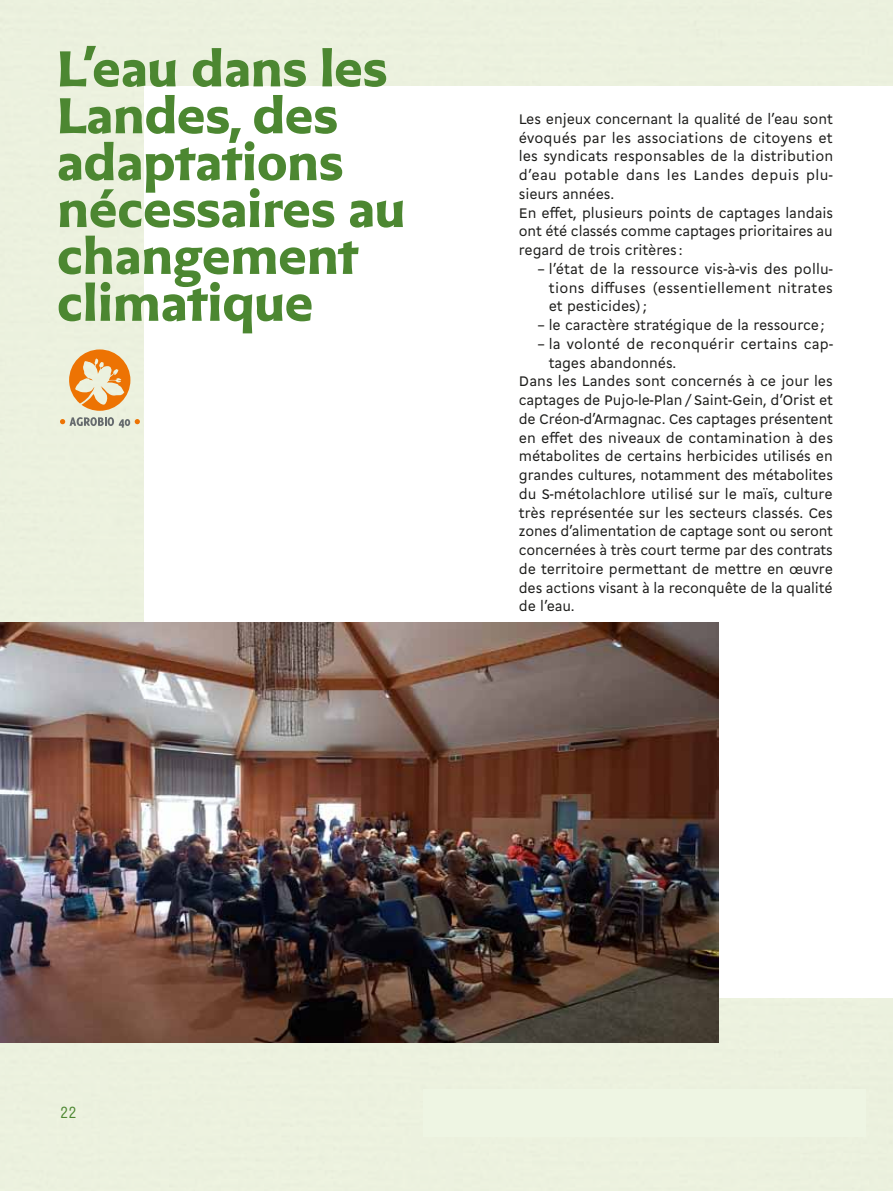
<style>
.page{position:relative;width:893px;height:1191px;background:#eef5e3}
.page>*{position:absolute;margin:0;border:0;box-sizing:border-box;transform-origin:0 0}
.t1{font:900 54.75px/46.8px "Cobalte";letter-spacing:-.02em;color:#4c8731}
.t2{font:15px/18.8px "Cogito";letter-spacing:-.005em;color:#1d1d1b}
.t3{font:15px "Cogito";letter-spacing:.015em;color:#1d1d1b}
.t4{font:300 15px "Stratos";color:#4c8731}
</style>
<div class="page">
<div style="left:145px;top:86px;width:748px;height:911px;background:#fff"></div>
<img style="left:0;top:622px;width:718px;height:420px">
<svg style="left:69px;top:349px;width:61px;height:62px"></svg>
<svg style="left:60px;top:417px;width:80px;height:11px"></svg>
<h1 class="t1" style="left:56px;top:43px;width:352px">L’eau dans les<br>Landes, des adaptations nécessaires au changement climatique</h1>
<p class="t2" style="left:519px;top:108px;width:316px">Les enjeux concernant la qualité de l’eau sont évoqués par les associations de citoyens et les syndicats responsables de la distribution d’eau potable dans les Landes depuis plu&shy;sieurs années.<br>En effet, plusieurs points de captages landais ont été classés comme captages prioritaires au regard de trois critères :</p>
<p class="t2" style="left:549px;top:258px;width:286px;text-align:justify;text-indent:-11px">– l’état de la ressource vis-à-vis des pollu&shy;tions diffuses (essentiellement nitrates et pesticides) ;</p>
<p class="t2" style="left:538px;top:315px;width:289px">– le caractère stratégique de la ressource ;</p>
<p class="t3" style="left:538px;top:333px;width:297px">– la volonté de reconquérir certains cap-</p>
<p class="t2" style="left:549px;top:352px;width:129px">tages abandonnés.</p>
<p class="t2" style="left:519px;top:371px;width:315px">Dans les Landes sont concernés à ce jour les</p>
<p class="t2" style="left:519px;top:390px;width:316px">captages de Pujo-le-Plan / Saint-Gein, d’Orist et</p>
<p class="t2" style="left:519px;top:408px;width:316px">de Créon-d’Armagnac. Ces captages présentent</p>
<p class="t2" style="left:519px;top:427px;width:316px">en effet des niveaux de contamination à des</p>
<p class="t2" style="left:519px;top:446px;width:316px">métabolites de certains herbicides utilisés en</p>
<p class="t2" style="left:519px;top:465px;width:316px">grandes cultures, notamment des métabolites</p>
<p class="t2" style="left:519px;top:483px;width:315px">du S-métolachlore utilisé sur le maïs, culture</p>
<p class="t2" style="left:519px;top:502px;width:315px">très représentée sur les secteurs classés. Ces</p>
<p class="t2" style="left:519px;top:521px;width:316px">zones d’alimentation de captage sont ou seront</p>
<p class="t2" style="left:519px;top:540px;width:315px">concernées à très court terme par des contrats</p>
<p class="t2" style="left:519px;top:558px;width:316px">de territoire permettant de mettre en œuvre</p>
<p class="t2" style="left:519px;top:577px;width:315px">des actions visant à la reconquête de la qualité</p>
<p class="t2" style="left:519px;top:596px;width:57px">de l’eau.</p>
<p class="t4" style="left:60px;top:1100px;width:18px">22</p>
</div>
